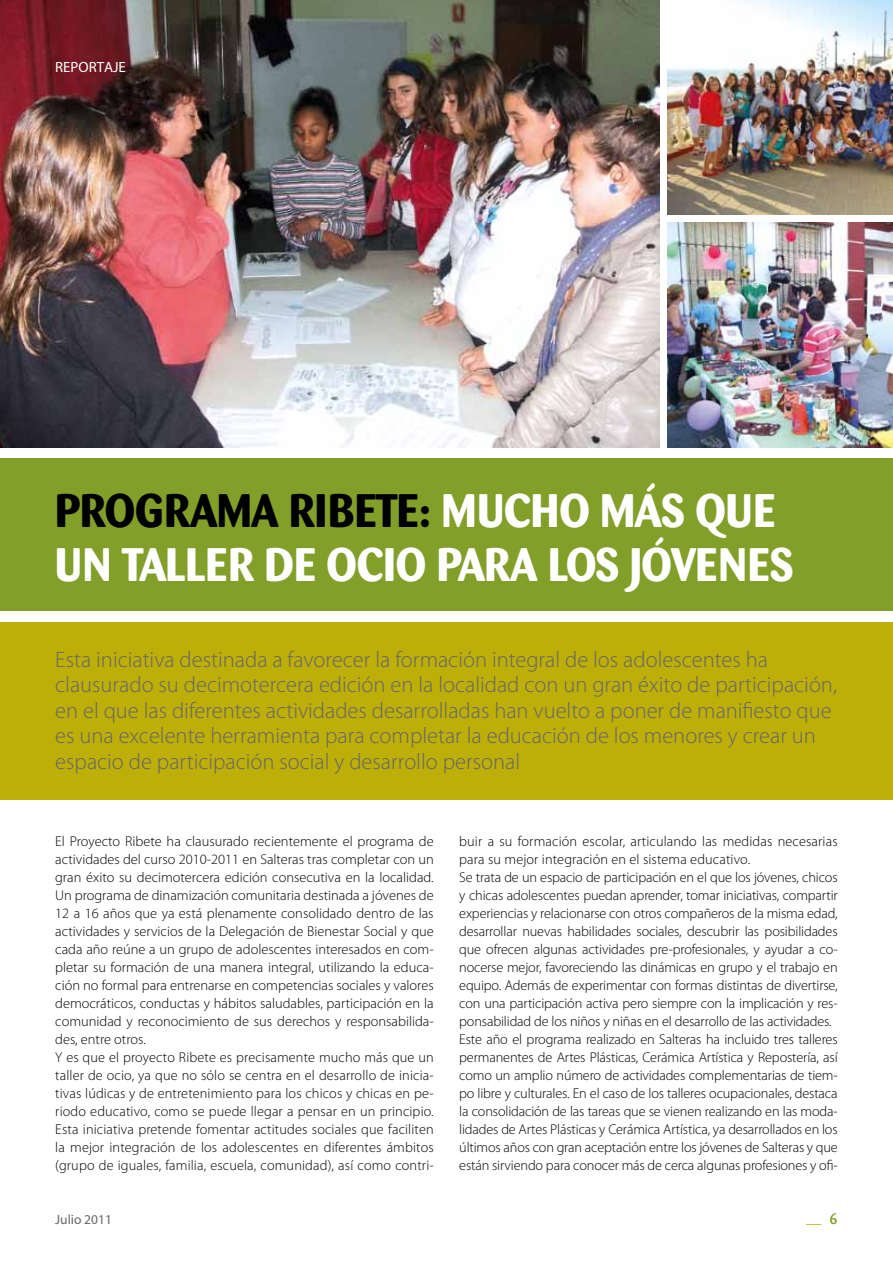
<style>
.page{position:relative;width:893px;height:1263px;background:#fff}
.page>*{position:absolute;margin:0;border:0;box-sizing:border-box;transform-origin:0 0}
.t1{font:700 46.5px/54px "Barmeno";color:#fff}
.t2{font:300 22.5px/25.5px "Myriad Pro";color:#656765}
.t3{font:500 15px "Barmeno";color:#bdae08}
.t4{font:14.85px "Myriad MM 400 600";color:#fff}
.t5{font:300 14.25px/18px "Myriad Pro";color:#000}
.t6{font:13.5px "Myriad MM 400 600";color:#656765}
.s1{color:#000}
.s2{color:#819f29}
</style>
<div class="page">
<img style="left:0;top:0;width:659px;height:448px">
<div style="left:0;top:458px;width:893px;height:153px;background:#819f29"></div>
<div style="left:0;top:622px;width:893px;height:177px;background:#bdae08"></div>
<img style="left:668px;top:223px;width:225px;height:225px">
<img style="left:668px;top:0;width:225px;height:214px">
<p class="t4" style="left:55px;top:60px;width:72px">REPORTAJE</p>
<h1 class="t1" style="left:55px;top:483px;width:740px"><span class="s1">PROGRAMA RIBETE:</span> MUCHO MÁS QUE<br>UN TALLER DE OCIO PARA LOS JÓVENES</h1>
<p class="t2" style="left:55px;top:647px;width:783px">Esta iniciativa destinada a favorecer la formación integral de los adolescentes ha clausurado su decimotercera edición en la localidad con un gran éxito de participación, en el que las diferentes actividades desarrolladas han vuelto a poner de manifiesto que es una excelente herramienta para completar la educación de los menores y crear un espacio de participación social y desarrollo personal</p>
<p class="t5" style="left:55px;top:832px;width:380px">El Proyecto Ribete ha clausurado recientemente el programa de actividades del curso 2010-2011 en Salteras tras completar con un gran éxito su decimotercera edición consecutiva en la localidad.<br>Un programa de dinamización comunitaria destinada a jóvenes de 12 a 16 años que ya está plenamente consolidado dentro de las actividades y servicios de la Delegación de Bienestar Social y que cada año reúne a un grupo de adolescentes interesados en com&shy;pletar su formación de una manera integral, utilizando la educa&shy;ción no formal para entrenarse en competencias sociales y valores democráticos, conductas y hábitos saludables, participación en la comunidad y reconocimiento de sus derechos y responsabilida&shy;des, entre otros.<br>Y es que el proyecto Ribete es precisamente mucho más que un taller de ocio, ya que no sólo se centra en el desarrollo de inicia&shy;tivas lúdicas y de entretenimiento para los chicos y chicas en pe&shy;riodo educativo, como se puede llegar a pensar en un principio.<br>Esta iniciativa pretende fomentar actitudes sociales que faciliten la mejor integración de los adolescentes en diferentes ámbitos (grupo de iguales, familia, escuela, comunidad), así como contri-</p>
<p class="t5" style="left:459px;top:832px;width:380px">buir a su formación escolar, articulando las medidas necesarias para su mejor integración en el sistema educativo.<br>Se trata de un espacio de participación en el que los jóvenes, chicos y chicas adolescentes puedan aprender, tomar iniciativas, compartir experiencias y relacionarse con otros compañeros de la misma edad, desarrollar nuevas habilidades sociales, descubrir las posibilidades que ofrecen algunas actividades pre-profesionales, y ayudar a co&shy;nocerse mejor, favoreciendo las dinámicas en grupo y el trabajo en equipo. Además de experimentar con formas distintas de divertirse, con una participación activa pero siempre con la implicación y res&shy;ponsabilidad de los niños y niñas en el desarrollo de las actividades.<br>Este año el programa realizado en Salteras ha incluido tres talleres permanentes de Artes Plásticas, Cerámica Artística y Repostería, así como un amplio número de actividades complementarias de tiem&shy;po libre y culturales. En el caso de los talleres ocupacionales, destaca la consolidación de las tareas que se vienen realizando en las moda&shy;lidades de Artes Plásticas y Cerámica Artística, ya desarrollados en los últimos años con gran aceptación entre los jóvenes de Salteras y que están sirviendo para conocer más de cerca algunas profesiones y ofi-</p>
<p class="t6" style="left:55px;top:1213px;width:58px">JULIO 2011</p>
<p class="t3" style="left:806px;top:1208px;width:33px">__ <span class="s2">6</span></p>
</div>
